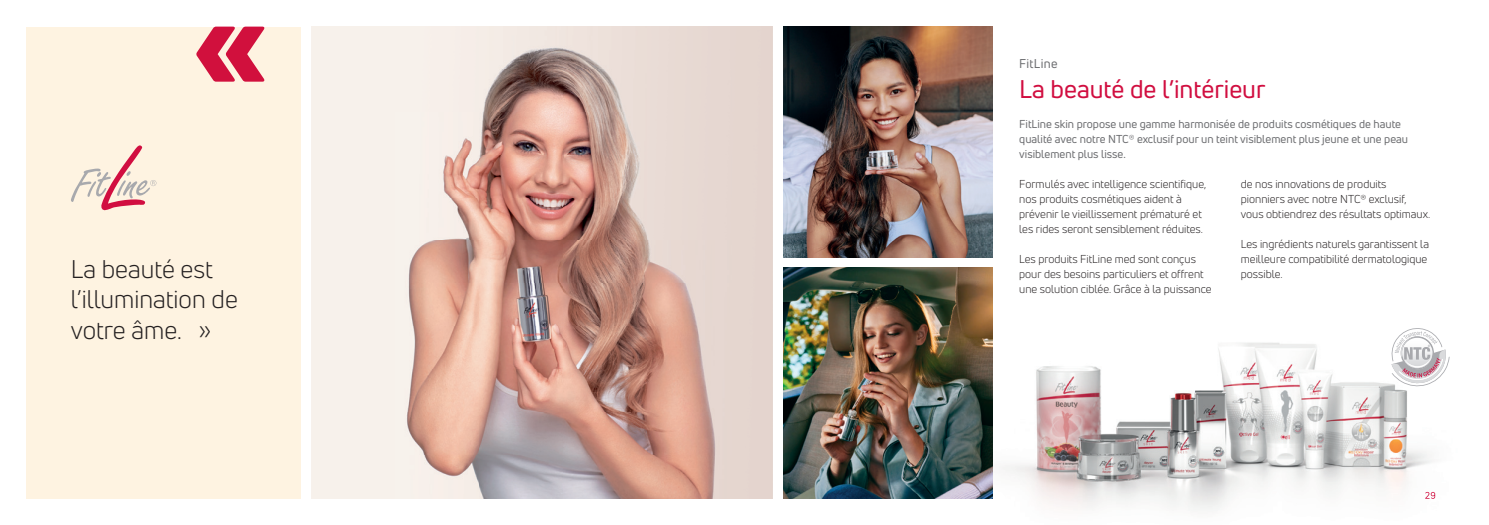
<style>
.page{position:relative;width:1489px;height:525px;background:#fff}
.page>*{position:absolute;margin:0;border:0;box-sizing:border-box;transform-origin:0 0}
.t1{font:25px/30px "Uni Neue";color:#231f20}
.t2{font:25px "Uni Neue";color:#d10e40}
.t3{font:12.5px "Uni Neue";letter-spacing:.025em;color:#6c6d70}
.t4{font:11.25px/15px "Uni Neue";color:#231f20}
.t5{font:11.25px/15px "Uni Neue";color:#6c6d70}
</style>
<div class="page">
<img style="left:953px;top:314px;width:497px;height:196px">
<img style="left:312px;top:27px;width:460px;height:471px">
<img style="left:783px;top:268px;width:209px;height:230px">
<img style="left:783px;top:27px;width:209px;height:230px">
<div style="left:27px;top:27px;width:274px;height:471px;background:#fef3e1"></div>
<svg style="left:71px;top:145px;width:85px;height:65px"></svg>
<svg style="left:1424px;top:491px;width:10px;height:7px"></svg>
<svg style="left:196px;top:27px;width:69px;height:55px"></svg>
<svg style="left:1391px;top:328px;width:58px;height:58px"></svg>
<img style="left:1400px;top:336px;width:31px;height:20px">
<p class="t3" style="left:1019px;top:56px;width:40px">FitLine</p>
<h1 class="t2" style="left:1019px;top:74px;width:248px">La beauté de l’intérieur</h1>
<p class="t5" style="left:1019px;top:117px;width:390px">FitLine skin propose une gamme harmonisée de produits cosmétiques de haute qualité avec notre NTC® exclusif pour un teint visiblement plus jeune et une peau visiblement plus lisse.</p>
<p class="t4" style="left:1019px;top:177px;width:188px">Formulés avec intelligence scientifique, nos produits cosmétiques aident à prévenir le vieillissement prématuré et les rides seront sensiblement réduites.</p>
<p class="t4" style="left:1019px;top:252px;width:194px">Les produits FitLine med sont conçus pour des besoins particuliers et offrent une solution ciblée. Grâce à la puissance</p>
<p class="t4" style="left:1240px;top:177px;width:191px">de nos innovations de produits pionniers avec notre NTC® exclusif, vous obtiendrez des résultats optimaux.</p>
<p class="t4" style="left:1240px;top:237px;width:190px">Les ingrédients naturels garantissent la meilleure compatibilité dermatologique</p>
<h1 class="t1" style="left:71px;top:254px;width:143px">La beauté est</h1>
<p class="t4" style="left:1240px;top:267px;width:43px">possible.</p>
<h1 class="t1" style="left:71px;top:284px;width:168px">l’illumination de votre âme. »</h1>
</div>
